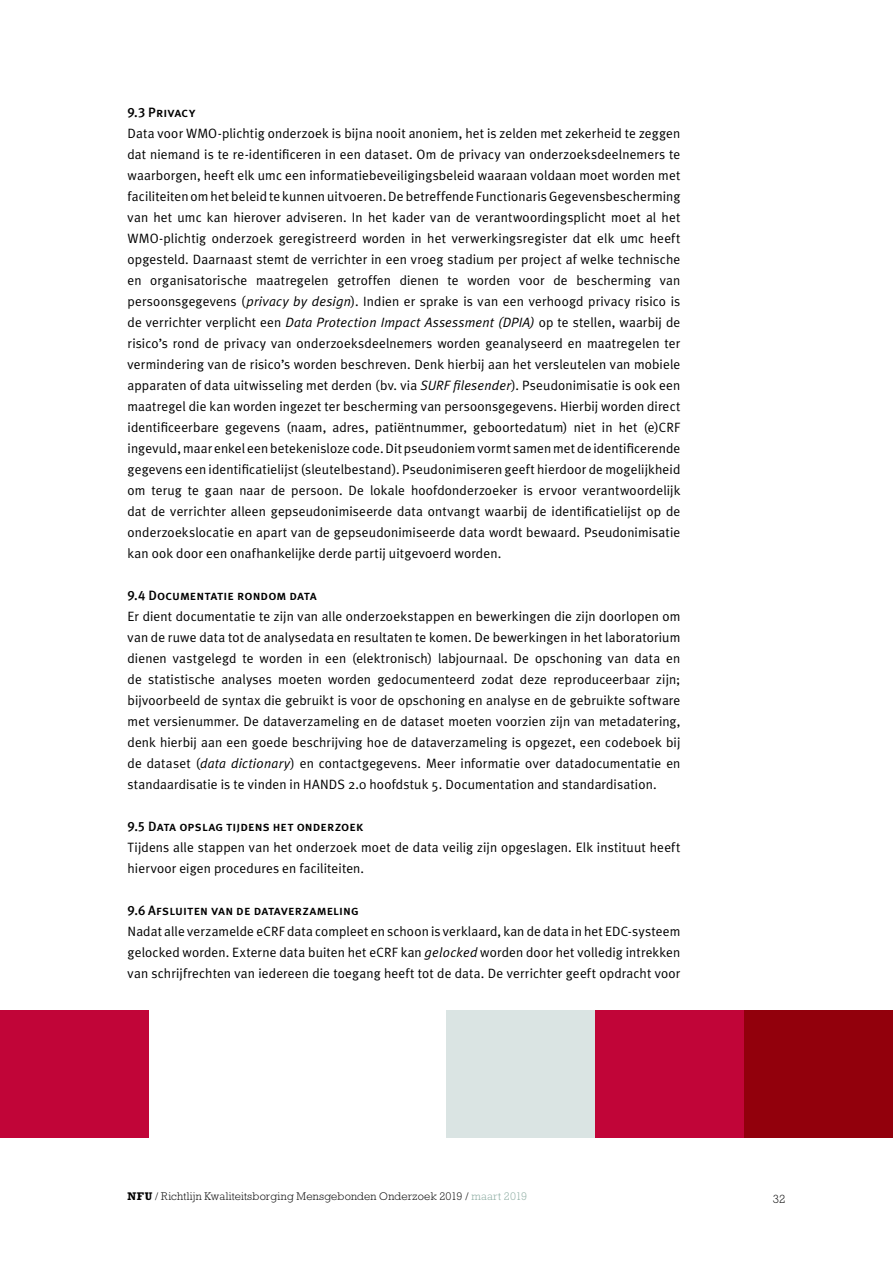
<style>
.page{position:relative;width:893px;height:1263px;background:#fff}
.page>*{position:absolute;margin:0;border:0;box-sizing:border-box;transform-origin:0 0}
.t1{font:13.5px/21px "Meta Plus Normal";letter-spacing:.01em;color:#000;text-align:justify}
.t2{font:13.5px "Meta Plus Medium Caps";letter-spacing:.005em;color:#000}
.t3{font:300 12px "Rockwell Std";color:#000}
.t4{font:300 11.25px "Rockwell Std";letter-spacing:.015em;color:#000}
.s1{font-style:italic}
.s2{font-weight:700}
.s3{color:#88a99e}
</style>
<div class="page">
<div style="left:0;top:1010px;width:149px;height:127px;background:#c10538"></div>
<div style="left:446px;top:1010px;width:149px;height:127px;background:#dae4e3"></div>
<div style="left:595px;top:1010px;width:298px;height:127px;background:#c10538"></div>
<div style="left:744px;top:1010px;width:149px;height:127px;background:#92000c"></div>
<p class="t2" style="left:128px;top:104px;width:69px">9.3 Privacy</p>
<p class="t1" style="left:128px;top:123px;width:554px">Data voor WMO-plichtig onderzoek is bijna nooit anoniem, het is zelden met zekerheid te zeggen dat niemand is te re-identificeren in een dataset. Om de privacy van onderzoeksdeelnemers te waarborgen, heeft elk umc een informatiebeveiligingsbeleid waaraan voldaan moet worden met faciliteiten om het beleid te kunnen uitvoeren. De betreffende Functionaris Gegevensbescherming van het umc kan hierover adviseren. In het kader van de verantwoordingsplicht moet al het WMO-plichtig onderzoek geregistreerd worden in het verwerkingsregister dat elk umc heeft opgesteld. Daarnaast stemt de verrichter in een vroeg stadium per project af welke technische en organisatorische maatregelen getroffen dienen te worden voor de bescherming van persoonsgegevens (<span class="s1">privacy by design</span>). Indien er sprake is van een verhoogd privacy risico is de verrichter verplicht een <span class="s1">Data Protection Impact Assessment (DPIA)</span> op te stellen, waarbij de risico’s rond de privacy van onderzoeksdeelnemers worden geanalyseerd en maatregelen ter vermindering van de risico’s worden beschreven. Denk hierbij aan het versleutelen van mobiele apparaten of data uitwisseling met derden (bv. via <span class="s1">SURF filesender</span>). Pseudonimisatie is ook een maatregel die kan worden ingezet ter bescherming van persoonsgegevens. Hierbij worden direct identificeerbare gegevens (naam, adres, patiëntnummer, geboortedatum) niet in het (e)CRF ingevuld, maar enkel een betekenisloze code. Dit pseudoniem vormt samen met de identificerende gegevens een identificatielijst (sleutelbestand). Pseudonimiseren geeft hierdoor de mogelijkheid om terug te gaan naar de persoon. De lokale hoofdonderzoeker is ervoor verantwoordelijk dat de verrichter alleen gepseudonimiseerde data ontvangt waarbij de identificatielijst op de onderzoekslocatie en apart van de gepseudonimiseerde data wordt bewaard. Pseudonimisatie kan ook door een onafhankelijke derde partij uitgevoerd worden.</p>
<p class="t2" style="left:128px;top:588px;width:191px">9.4 Documentatie rondom data</p>
<p class="t1" style="left:128px;top:606px;width:554px">Er dient documentatie te zijn van alle onderzoekstappen en bewerkingen die zijn doorlopen om van de ruwe data tot de analysedata en resultaten te komen. De bewerkingen in het laboratorium dienen vastgelegd te worden in een (elektronisch) labjournaal. De opschoning van data en de statistische analyses moeten worden gedocumenteerd zodat deze reproduceerbaar zijn; bijvoorbeeld de syntax die gebruikt is voor de opschoning en analyse en de gebruikte software met versienummer. De dataverzameling en de dataset moeten voorzien zijn van metadatering, denk hierbij aan een goede beschrijving hoe de dataverzameling is opgezet, een codeboek bij de dataset (<span class="s1">data dictionary</span>) en contactgegevens. Meer informatie over datadocumentatie en standaardisatie is te vinden in HANDS 2.0 hoofdstuk 5. Documentation and standardisation.</p>
<p class="t2" style="left:128px;top:819px;width:237px">9.5 Data opslag tijdens het onderzoek</p>
<p class="t1" style="left:128px;top:837px;width:554px">Tijdens alle stappen van het onderzoek moet de data veilig zijn opgeslagen. Elk instituut heeft hiervoor eigen procedures en faciliteiten.</p>
<p class="t2" style="left:128px;top:903px;width:233px">9.6 Afsluiten van de dataverzameling</p>
<p class="t1" style="left:128px;top:921px;width:554px">Nadat alle verzamelde eCRF data compleet en schoon is verklaard, kan de data in het EDC-systeem gelocked worden. Externe data buiten het eCRF kan <span class="s1">gelocked</span> worden door het volledig intrekken van schrijfrechten van iedereen die toegang heeft tot de data. De verrichter geeft opdracht voor</p>
<p class="t4" style="left:128px;top:1190px;width:401px"><span class="s2">NFU</span> / Richtlijn Kwaliteitsborging Mensgebonden Onderzoek 2019 / <span class="s3">maart 2019</span></p>
<p class="t3" style="left:773px;top:1192px;width:14px">32</p>
</div>
